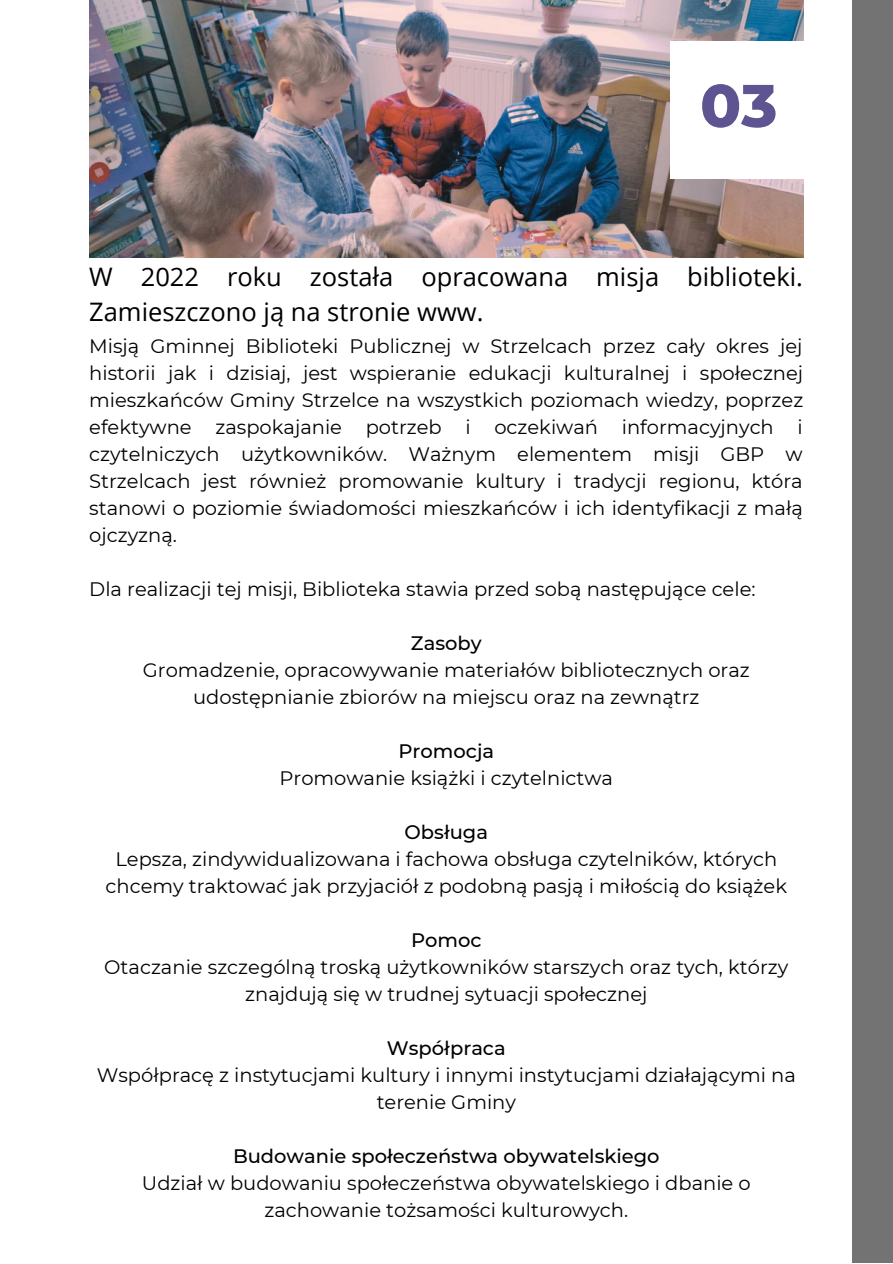
<style>
.page{position:relative;width:893px;height:1264px;background:#fff}
.page>*{position:absolute;margin:0;border:0;box-sizing:border-box;transform-origin:0 0}
.t1{font:800 60px "Montserrat";color:#5d5491}
.t2{font:25.5px/34.8px "Open Sans";color:#000}
.t3{font:19.5px/27px "Montserrat";color:#000;text-align:center}
.t4{font:500 19.5px "Montserrat";color:#000}
</style>
<div class="page">
<div style="left:852px;top:0;width:40px;height:1262px;background:#737373"></div>
<img style="left:89px;top:0;width:714px;height:257px">
<div style="left:669px;top:41px;width:138px;height:138px;background:#fff"></div>
<h1 class="t1" style="left:700px;top:69px;width:79px">03</h1>
<h2 class="t2" style="left:89px;top:259px;width:715px">W 2022 roku została opracowana misja biblioteki.<br>Zamieszczono ją na stronie www.</h2>
<p class="t3" style="left:89px;top:332px;width:715px;text-align:justify">Misją Gminnej Biblioteki Publicznej w Strzelcach przez cały okres jej historii jak i dzisiaj, jest wspieranie edukacji kulturalnej i społecznej mieszkańców Gminy Strzelce na wszystkich poziomach wiedzy, poprzez efektywne zaspokajanie potrzeb i oczekiwań informacyjnych i czytelniczych użytkowników. Ważnym elementem misji GBP w Strzelcach jest również promowanie kultury i tradycji regionu, która stanowi o poziomie świadomości mieszkańców i ich identyfikacji z małą ojczyzną.</p>
<p class="t3" style="left:89px;top:575px;width:667px">Dla realizacji tej misji, Biblioteka stawia przed sobą następujące cele:</p>
<p class="t4" style="left:411px;top:631px;width:72px">Zasoby</p>
<p class="t3" style="left:143px;top:656px;width:608px">Gromadzenie, opracowywanie materiałów bibliotecznych oraz udostępnianie zbiorów na miejscu oraz na zewnątrz</p>
<p class="t4" style="left:398px;top:739px;width:97px">Promocja</p>
<p class="t3" style="left:279px;top:764px;width:335px">Promowanie książki i czytelnictwa</p>
<p class="t4" style="left:404px;top:820px;width:85px">Obsługa</p>
<p class="t3" style="left:106px;top:845px;width:683px">Lepsza, zindywidualizowana i fachowa obsługa czytelników, których chcemy traktować jak przyjaciół z podobną pasją i miłością do książek</p>
<p class="t4" style="left:411px;top:928px;width:72px">Pomoc</p>
<p class="t3" style="left:104px;top:953px;width:685px">Otaczanie szczególną troską użytkowników starszych oraz tych, którzy znajdują się w trudnej sytuacji społecznej</p>
<p class="t4" style="left:387px;top:1035px;width:120px">Współpraca</p>
<p class="t3" style="left:97px;top:1061px;width:700px">Współpracę z instytucjami kultury i innymi instytucjami działającymi na terenie Gminy</p>
<p class="t4" style="left:233px;top:1143px;width:428px">Budowanie społeczeństwa obywatelskiego</p>
<p class="t3" style="left:142px;top:1169px;width:610px">Udział w budowaniu społeczeństwa obywatelskiego i dbanie o zachowanie tożsamości kulturowych.</p>
</div>
